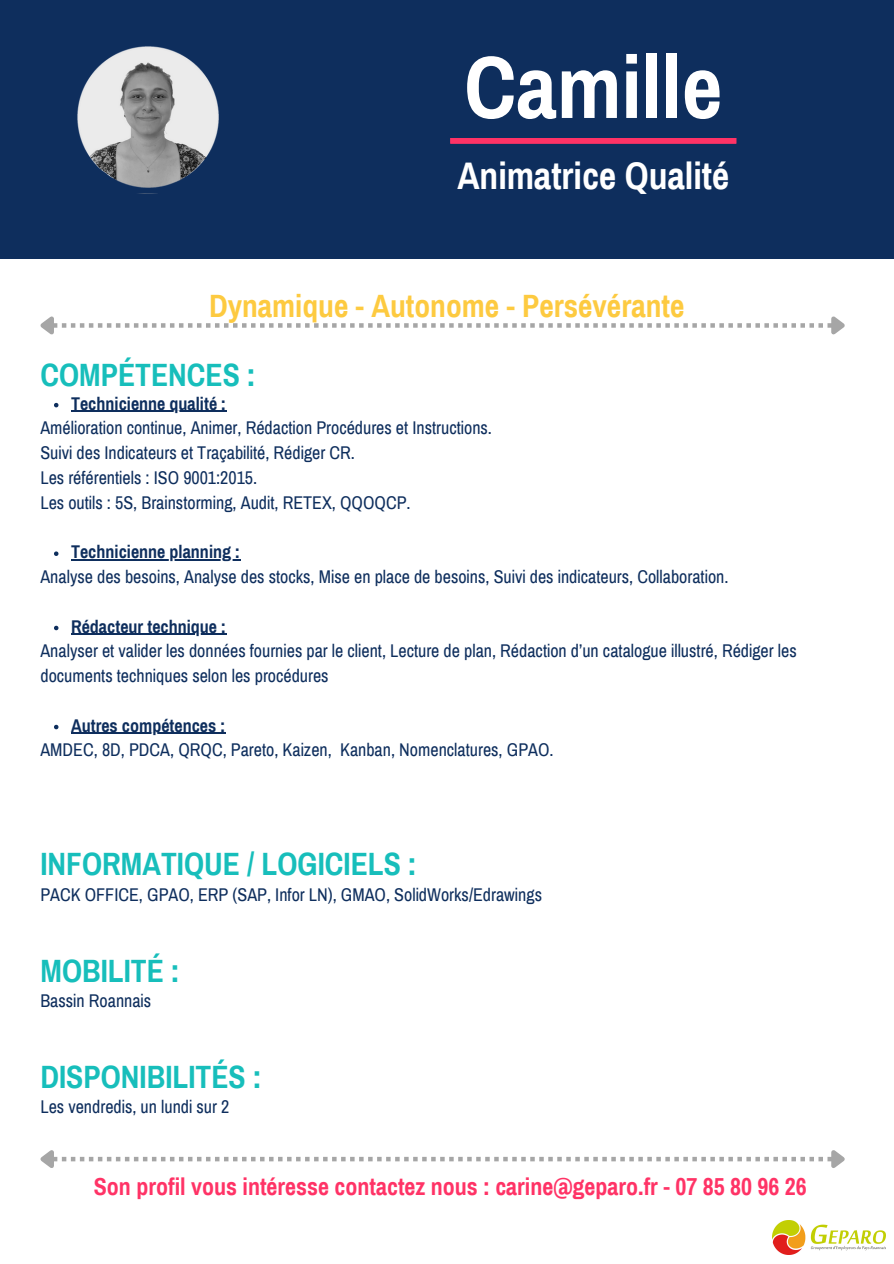
<style>
.page{position:relative;width:894px;height:1264px;background:#fff}
.page>*{position:absolute;margin:0;border:0;box-sizing:border-box;transform-origin:0 0}
.t1{font:700 88.5px "Archivo Narrow";color:#fff}
.t2{font:700 37.5px "Archivo Narrow";color:#fff}
.t3{font:700 31.5px "Archivo Narrow";color:#17bebb}
.t4{font:700 31.5px "Archivo Narrow";color:#fdca40}
.t5{font:700 24px "Archivo Narrow";color:#f36}
.t6{font:18px/24.8px "Archivo Narrow";color:#0e2e5d}
.t7{font:700 18px "Archivo Narrow";color:#0e2e5d}
</style>
<div class="page">
<img style="left:772px;top:1220px;width:113px;height:34px">
<div style="left:0;top:0;width:892px;height:258px;background:#0e2e5d"></div>
<svg style="left:40px;top:316px;width:805px;height:19px"></svg>
<svg style="left:40px;top:1150px;width:805px;height:18px"></svg>
<div style="left:450px;top:138px;width:286px;height:6px;background:#f36"></div>
<svg style="left:54px;top:403px;width:4px;height:4px"></svg>
<hr style="left:71px;top:411px;width:155px;height:1px;background:#0e2e5d">
<svg style="left:54px;top:551px;width:4px;height:5px"></svg>
<hr style="left:71px;top:559px;width:169px;height:1px;background:#0e2e5d">
<svg style="left:54px;top:625px;width:4px;height:5px"></svg>
<hr style="left:71px;top:633px;width:155px;height:1px;background:#0e2e5d">
<svg style="left:54px;top:724px;width:4px;height:5px"></svg>
<hr style="left:71px;top:732px;width:154px;height:1px;background:#0e2e5d">
<img style="left:71px;top:40px;width:154px;height:154px;border-radius:50%">
<h1 class="t1" style="left:464px;top:40px;width:260px">Camille</h1>
<h1 class="t2" style="left:457px;top:156px;width:273px">Animatrice Qualité</h1>
<h4 class="t4" style="left:209px;top:289px;width:477px">Dynamique - Autonome - Persévérante</h4>
<h3 class="t3" style="left:40px;top:359px;width:217px">COMPÉTENCES :</h3>
<h2 class="t7" style="left:71px;top:394px;width:157px">Technicienne qualité :</h2>
<p class="t6" style="left:40px;top:416px;width:453px">Amélioration continue, Animer, Rédaction Procédures et Instructions.</p>
<p class="t6" style="left:40px;top:441px;width:316px">Suivi des Indicateurs et Traçabilité, Rédiger CR.</p>
<p class="t6" style="left:40px;top:465px;width:218px">Les référentiels : ISO 9001:2015.</p>
<p class="t6" style="left:40px;top:490px;width:371px">Les outils : 5S, Brainstorming, Audit, RETEX, QQOQCP.</p>
<p class="t7" style="left:71px;top:542px;width:170px">Technicienne planning :</p>
<p class="t6" style="left:40px;top:564px;width:689px">Analyse des besoins, Analyse des stocks, Mise en place de besoins, Suivi des indicateurs, Collaboration.</p>
<p class="t7" style="left:71px;top:616px;width:157px">Rédacteur technique :</p>
<p class="t6" style="left:40px;top:639px;width:757px">Analyser et valider les données fournies par le client, Lecture de plan, Rédaction d’un catalogue illustré, Rédiger les documents techniques selon les procédures</p>
<p class="t7" style="left:71px;top:715px;width:156px">Autres compétences :</p>
<p class="t6" style="left:40px;top:738px;width:514px">AMDEC, 8D, PDCA, QRQC, Pareto, Kaizen, Kanban, Nomenclatures, GPAO.</p>
<h2 class="t3" style="left:40px;top:847px;width:378px">INFORMATIQUE / LOGICIELS :</h2>
<p class="t6" style="left:40px;top:882px;width:503px">PACK OFFICE, GPAO, ERP (SAP, Infor LN), GMAO, SolidWorks/Edrawings</p>
<h2 class="t3" style="left:40px;top:953px;width:141px">MOBILITÉ :</h2>
<p class="t6" style="left:40px;top:988px;width:112px">Bassin Roannais</p>
<h2 class="t3" style="left:40px;top:1059px;width:223px">DISPONIBILITÉS :</h2>
<p class="t6" style="left:40px;top:1094px;width:190px">Les vendredis, un lundi sur 2</p>
<p class="t5" style="left:94px;top:1174px;width:714px">Son profil vous intéresse contactez nous : carine@geparo.fr - 07 85 80 96 26</p>
</div>
